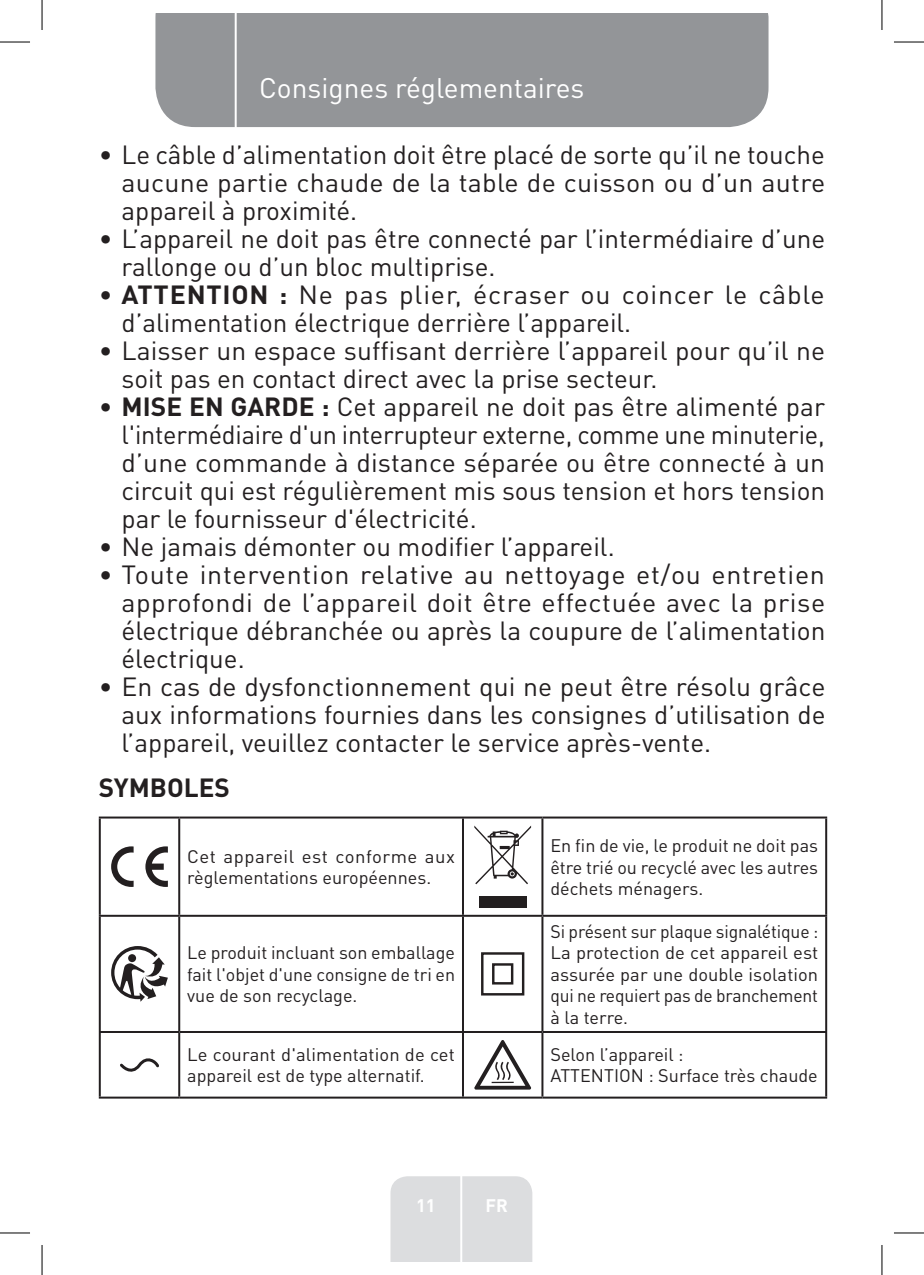
<style>
.page{position:relative;width:924px;height:1275px;background:#fff}
.page>*{position:absolute;margin:0;border:0;box-sizing:border-box;transform-origin:0 0}
.t1{font:28px "DIN Pro";color:#fff}
.t2{font:26px/28px "DIN Pro";color:#231f20;text-align:justify}
.Large_Text__3_2_mm{font:700 26px "DIN Pro";color:#231f20}
.Body{font:18px/21.6px "DIN Pro";color:#231f20;text-align:justify}
.t3{font:700 18px "DIN Pro";color:#fff}
.s1{font-weight:700}
</style>
<div class="page">
<div style="left:155px;top:14px;width:613px;height:113px;background:#939598"></div>
<div style="left:390px;top:1176px;width:142px;height:85px;background:#dcdddf"></div>
<hr style="left:460px;top:1153px;width:2px;height:108px;background:#fff">
<hr style="left:234px;top:14px;width:2px;height:116px;background:#fff">
<hr style="left:99px;top:816px;width:80px;height:2px;background:#231f20">
<hr style="left:99px;top:818px;width:2px;height:96px;background:#231f20">
<hr style="left:179px;top:816px;width:284px;height:2px;background:#231f20">
<hr style="left:178px;top:818px;width:2px;height:96px;background:#231f20">
<hr style="left:463px;top:816px;width:79px;height:2px;background:#231f20">
<hr style="left:462px;top:818px;width:2px;height:96px;background:#231f20">
<hr style="left:542px;top:816px;width:284px;height:2px;background:#231f20">
<hr style="left:541px;top:818px;width:2px;height:96px;background:#231f20">
<hr style="left:824px;top:818px;width:2px;height:96px;background:#231f20">
<hr style="left:99px;top:914px;width:80px;height:2px;background:#231f20">
<hr style="left:99px;top:916px;width:2px;height:115px;background:#231f20">
<hr style="left:179px;top:914px;width:284px;height:2px;background:#231f20">
<hr style="left:178px;top:916px;width:2px;height:115px;background:#231f20">
<hr style="left:463px;top:914px;width:79px;height:2px;background:#231f20">
<hr style="left:462px;top:916px;width:2px;height:115px;background:#231f20">
<hr style="left:542px;top:914px;width:284px;height:2px;background:#231f20">
<hr style="left:541px;top:916px;width:2px;height:115px;background:#231f20">
<hr style="left:824px;top:916px;width:2px;height:115px;background:#231f20">
<hr style="left:99px;top:1031px;width:80px;height:2px;background:#231f20">
<hr style="left:99px;top:1033px;width:2px;height:63px;background:#231f20">
<hr style="left:179px;top:1031px;width:284px;height:2px;background:#231f20">
<hr style="left:178px;top:1033px;width:2px;height:63px;background:#231f20">
<hr style="left:463px;top:1031px;width:79px;height:2px;background:#231f20">
<hr style="left:462px;top:1033px;width:2px;height:63px;background:#231f20">
<hr style="left:542px;top:1031px;width:284px;height:2px;background:#231f20">
<hr style="left:541px;top:1033px;width:2px;height:63px;background:#231f20">
<hr style="left:824px;top:1033px;width:2px;height:63px;background:#231f20">
<hr style="left:99px;top:1096px;width:80px;height:2px;background:#231f20">
<hr style="left:179px;top:1096px;width:284px;height:2px;background:#231f20">
<hr style="left:463px;top:1096px;width:79px;height:2px;background:#231f20">
<hr style="left:542px;top:1096px;width:284px;height:2px;background:#231f20">
<svg style="left:111px;top:846px;width:22px;height:41px"></svg>
<svg style="left:145px;top:846px;width:23px;height:41px"></svg>
<svg style="left:474px;top:825px;width:57px;height:59px"></svg>
<div style="left:479px;top:896px;width:47px;height:11px;background:#231f20"></div>
<svg style="left:111px;top:946px;width:57px;height:55px"></svg>
<svg style="left:481px;top:952px;width:44px;height:44px"></svg>
<svg style="left:120px;top:1058px;width:39px;height:14px"></svg>
<svg style="left:474px;top:1040px;width:57px;height:49px"></svg>
<hr style="left:0;top:42px;width:30px;height:1px;background:#000">
<hr style="left:893px;top:42px;width:30px;height:1px;background:#000">
<hr style="left:0;top:1232px;width:30px;height:1px;background:#000">
<hr style="left:893px;top:1232px;width:30px;height:1px;background:#000">
<hr style="left:42px;top:0;width:1px;height:30px;background:#000">
<hr style="left:42px;top:1245px;width:1px;height:30px;background:#000">
<hr style="left:881px;top:0;width:1px;height:30px;background:#000">
<hr style="left:881px;top:1245px;width:1px;height:30px;background:#000">
<p class="t1" style="left:259px;top:69px;width:326px">Consignes réglementaires</p>
<p class="t2" style="left:121px;top:139px;width:705px;text-indent:-23px">• Le câble d’alimentation doit être placé de sorte qu’il ne touche aucune partie chaude de la table de cuisson ou d’un autre appareil à proximité.</p>
<p class="t2" style="left:121px;top:223px;width:704px;text-indent:-23px">• L’appareil ne doit pas être connecté par l’intermédiaire d’une rallonge ou d’un bloc multiprise.</p>
<p class="t2" style="left:121px;top:279px;width:704px;text-indent:-23px">• <span class="s1">ATTENTION :</span> Ne pas plier, écraser ou coincer le câble d’alimentation électrique derrière l’appareil.</p>
<p class="t2" style="left:121px;top:335px;width:704px;text-indent:-23px">• Laisser un espace suffisant derrière l’appareil pour qu’il ne soit pas en contact direct avec la prise secteur.</p>
<p class="t2" style="left:121px;top:391px;width:705px;text-indent:-23px">• <span class="s1">MISE EN GARDE :</span> Cet appareil ne doit pas être alimenté par l'intermédiaire d'un interrupteur externe, comme une minuterie, d’une commande à distance séparée ou être connecté à un circuit qui est régulièrement mis sous tension et hors tension par le fournisseur d'électricité.</p>
<p class="t2" style="left:99px;top:531px;width:517px">• Ne jamais démonter ou modifier l’appareil.</p>
<p class="t2" style="left:121px;top:559px;width:705px;text-indent:-23px">• Toute intervention relative au nettoyage et/ou entretien approfondi de l’appareil doit être effectuée avec la prise électrique débranchée ou après la coupure de l’alimentation électrique.</p>
<p class="t2" style="left:121px;top:671px;width:705px;text-indent:-23px">• En cas de dysfonctionnement qui ne peut être résolu grâce aux informations fournies dans les consignes d’utilisation de l’appareil, veuillez contacter le service après-vente.</p>
<p class="Large_Text__3_2_mm" style="left:99px;top:766px;width:132px">SYMBOLES</p>
<p class="Body" style="left:187px;top:844px;width:269px">Cet appareil est conforme aux règlementations européennes.</p>
<p class="Body" style="left:550px;top:834px;width:269px">En fin de vie, le produit ne doit pas être trié ou recyclé avec les autres déchets ménagers.</p>
<p class="Body" style="left:187px;top:941px;width:269px">Le produit incluant son emballage fait l'objet d'une consigne de tri en vue de son recyclage.</p>
<p class="Body" style="left:550px;top:919px;width:269px">Si présent sur plaque signalétique :</p>
<p class="Body" style="left:550px;top:941px;width:269px">La protection de cet appareil est assurée par une double isolation qui ne requiert pas de branchement à la terre.</p>
<p class="Body" style="left:187px;top:1042px;width:269px">Le courant d'alimentation de cet appareil est de type alternatif.</p>
<p class="Body" style="left:550px;top:1042px;width:135px">Selon l’appareil :</p>
<p class="Body" style="left:550px;top:1064px;width:269px">ATTENTION : Surface très chaude</p>
<p class="t3" style="left:416px;top:1190px;width:21px">11</p>
<p class="t3" style="left:485px;top:1190px;width:24px">FR</p>
</div>
